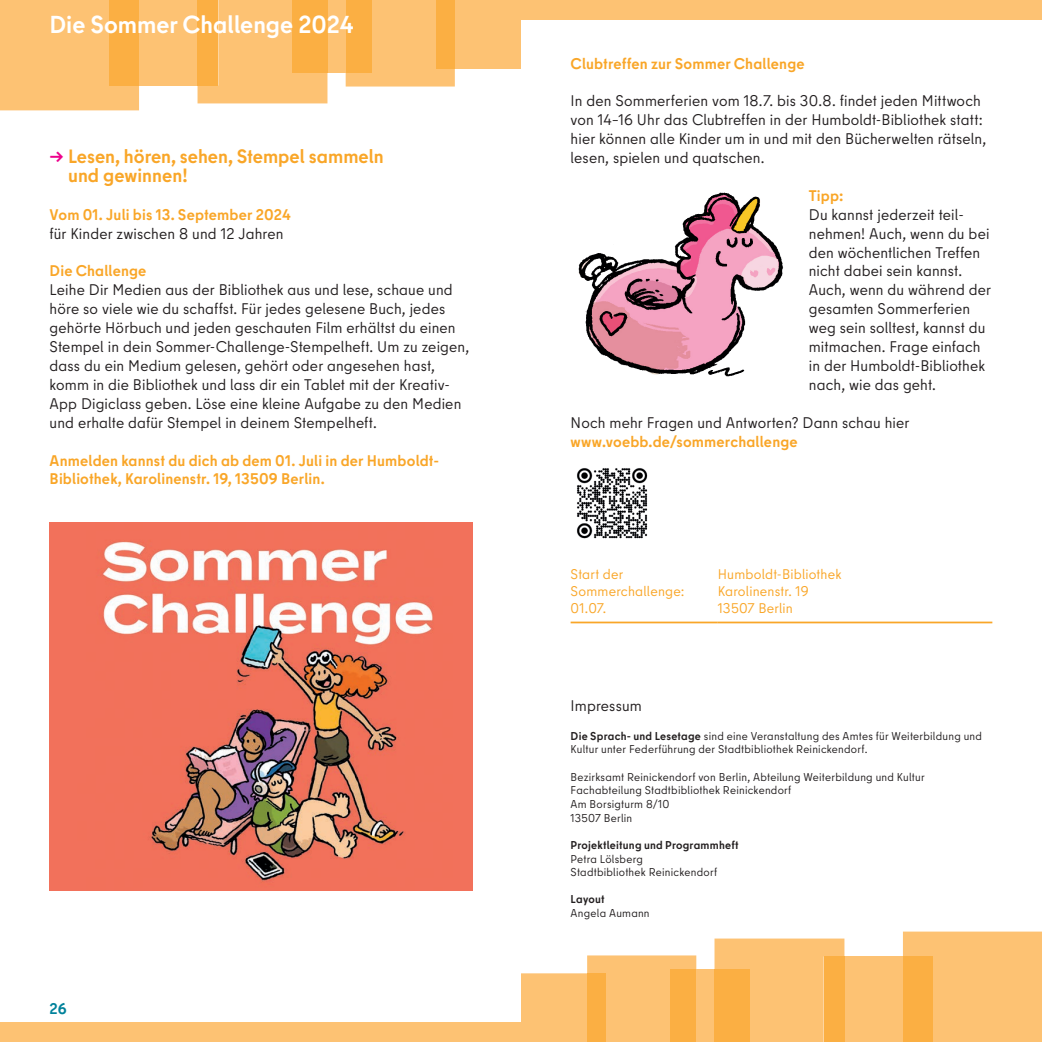
<style>
.page{position:relative;width:1042px;height:1042px;background:#fff}
.page>*{position:absolute;margin:0;border:0;box-sizing:border-box;transform-origin:0 0}
.t1{font:700 24.5px "Berlin Type";color:#fff}
.t2{font:700 19.25px/18.9px "Berlin Type";color:#f9a628}
.t3{font:15.4px/18.9px "Berlin Type";letter-spacing:.01em;color:#231f20}
.t4{font:700 15.4px/18.9px "Berlin Type";letter-spacing:.01em;color:#f9a628}
.t5{font:700 15.4px "Berlin Type";color:#00829b}
.t6{font:14px/16.8px "Berlin Type";letter-spacing:.015em;color:#f9a628}
.t7{font:11.38px/13.7px "Berlin Type";letter-spacing:.02em;color:#231f20}
.t8{font:700 11.38px "Berlin Type";letter-spacing:.02em;color:#231f20}
.s1{color:#ed028c}
.s2{font-weight:700}
</style>
<div class="page">
<hr style="left:570px;top:621px;width:148px;height:2px;background:#f9a628">
<hr style="left:718px;top:621px;width:274px;height:2px;background:#f9a628">
<img style="left:578px;top:192px;width:206px;height:185px">
<div style="left:903px;top:931px;width:139px;height:111px;background:#fdc273"></div>
<div style="left:844px;top:956px;width:59px;height:86px;background:#fdc273"></div>
<div style="left:903px;top:956px;width:30px;height:86px;background:#fbaf43"></div>
<div style="left:714px;top:938px;width:130px;height:104px;background:#fdc273"></div>
<div style="left:823px;top:956px;width:21px;height:86px;background:#fbaf43"></div>
<div style="left:696px;top:969px;width:18px;height:73px;background:#fdc273"></div>
<div style="left:714px;top:969px;width:35px;height:73px;background:#fbaf43"></div>
<svg style="left:521px;top:955px;width:175px;height:87px;background:#fcc478"></svg>
<div style="left:587px;top:973px;width:18px;height:69px;background:#fbaf43"></div>
<div style="left:0;top:0;width:139px;height:110px;background:#fdc273"></div>
<div style="left:139px;top:0;width:58px;height:86px;background:#fdc273"></div>
<div style="left:109px;top:0;width:30px;height:86px;background:#fbaf43"></div>
<div style="left:197px;top:0;width:130px;height:103px;background:#fdc273"></div>
<div style="left:197px;top:0;width:21px;height:86px;background:#fbaf43"></div>
<div style="left:327px;top:0;width:19px;height:73px;background:#fdc273"></div>
<div style="left:292px;top:0;width:35px;height:73px;background:#fbaf43"></div>
<div style="left:346px;top:0;width:109px;height:87px;background:#fdc273"></div>
<div style="left:346px;top:0;width:26px;height:73px;background:#fbaf43"></div>
<div style="left:455px;top:0;width:66px;height:69px;background:#fdc273"></div>
<div style="left:437px;top:0;width:18px;height:69px;background:#fbaf43"></div>
<div style="left:521px;top:0;width:521px;height:20px;background:#fdc273"></div>
<div style="left:0;top:1022px;width:521px;height:20px;background:#fdc273"></div>
<img style="left:50px;top:522px;width:422px;height:368px">
<img style="left:577px;top:468px;width:71px;height:71px">
<h1 class="t1" style="left:50px;top:9px;width:306px">Die Sommer Challenge 2024</h1>
<p class="t2" style="left:68px;top:147px;width:317px;text-indent:-18px"><span class="s1">→</span> Lesen, hören, sehen, Stempel sammeln und gewinnen!</p>
<p class="t4" style="left:50px;top:205px;width:243px">Vom 01. Juli bis 13. September 2024</p>
<p class="t3" style="left:50px;top:224px;width:235px">für Kinder zwischen 8 und 12 Jahren</p>
<p class="t4" style="left:50px;top:262px;width:98px">Die Challenge</p>
<p class="t3" style="left:50px;top:281px;width:421px">Leihe Dir Medien aus der Bibliothek aus und lese, schaue und höre so viele wie du schaffst. Für jedes gelesene Buch, jedes gehörte Hörbuch und jeden geschauten Film erhältst du einen Stempel in dein Sommer-Challenge-Stempelheft. Um zu zeigen, dass du ein Medium gelesen, gehört oder angesehen hast, komm in die Bibliothek und lass dir ein Tablet mit der Kreativ-App Digiclass geben. Löse eine kleine Aufgabe zu den Medien und erhalte dafür Stempel in deinem Stempelheft.</p>
<p class="t4" style="left:50px;top:451px;width:391px">Anmelden kannst du dich ab dem 01. Juli in der Humboldt-<br>Bibliothek, Karolinenstr. 19, 13509 Berlin.</p>
<p class="t5" style="left:50px;top:998px;width:19px">26</p>
<p class="t4" style="left:570px;top:54px;width:235px">Clubtreffen zur Sommer Challenge</p>
<p class="t3" style="left:570px;top:92px;width:417px">In den Sommerferien vom 18.7. bis 30.8. findet jeden Mittwoch von 14–16 Uhr das Clubtreffen in der Humboldt-Bibliothek statt: hier können alle Kinder um in und mit den Bücherwelten rätseln, lesen, spielen und quatschen.</p>
<p class="t4" style="left:809px;top:186px;width:36px">Tipp:</p>
<p class="t3" style="left:809px;top:205px;width:184px">Du kannst jederzeit teil&shy;nehmen! Auch, wenn du bei den wöchentlichen Treffen nicht dabei sein kannst.<br>Auch, wenn du während der gesamten Sommerferien weg sein solltest, kannst du mitmachen. Frage einfach in der Humboldt-Bibliothek nach, wie das geht.</p>
<p class="t3" style="left:570px;top:413px;width:340px">Noch mehr Fragen und Antworten? Dann schau hier</p>
<p class="t4" style="left:570px;top:432px;width:229px">www.voebb.de/sommerchallenge</p>
<p class="t6" style="left:570px;top:566px;width:115px">Start der<br>Sommerchallenge:<br>01.07.</p>
<p class="t6" style="left:718px;top:566px;width:125px">Humboldt-Bibliothek<br>Karolinenstr. 19<br>13507 Berlin</p>
<p class="t3" style="left:570px;top:696px;width:73px">Impressum</p>
<p class="t7" style="left:570px;top:729px;width:413px"><span class="s2">Die Sprach- und Lesetage</span> sind eine Veranstaltung des Amtes für Weiterbildung und<br>Kultur unter Federführung der Stadtbibliothek Reinickendorf.</p>
<p class="t7" style="left:570px;top:770px;width:355px">Bezirksamt Reinickendorf von Berlin, Abteilung Weiterbildung und Kultur Fachabteilung Stadtbibliothek Reinickendorf<br>Am Borsigturm 8/10<br>13507 Berlin</p>
<p class="t8" style="left:570px;top:837px;width:169px">Projektleitung und Programmheft</p>
<p class="t7" style="left:570px;top:852px;width:148px">Petra Lölsberg<br>Stadtbibliothek Reinickendorf</p>
<p class="t8" style="left:570px;top:892px;width:36px">Layout</p>
<p class="t7" style="left:570px;top:906px;width:81px">Angela Aumann</p>
</div>
